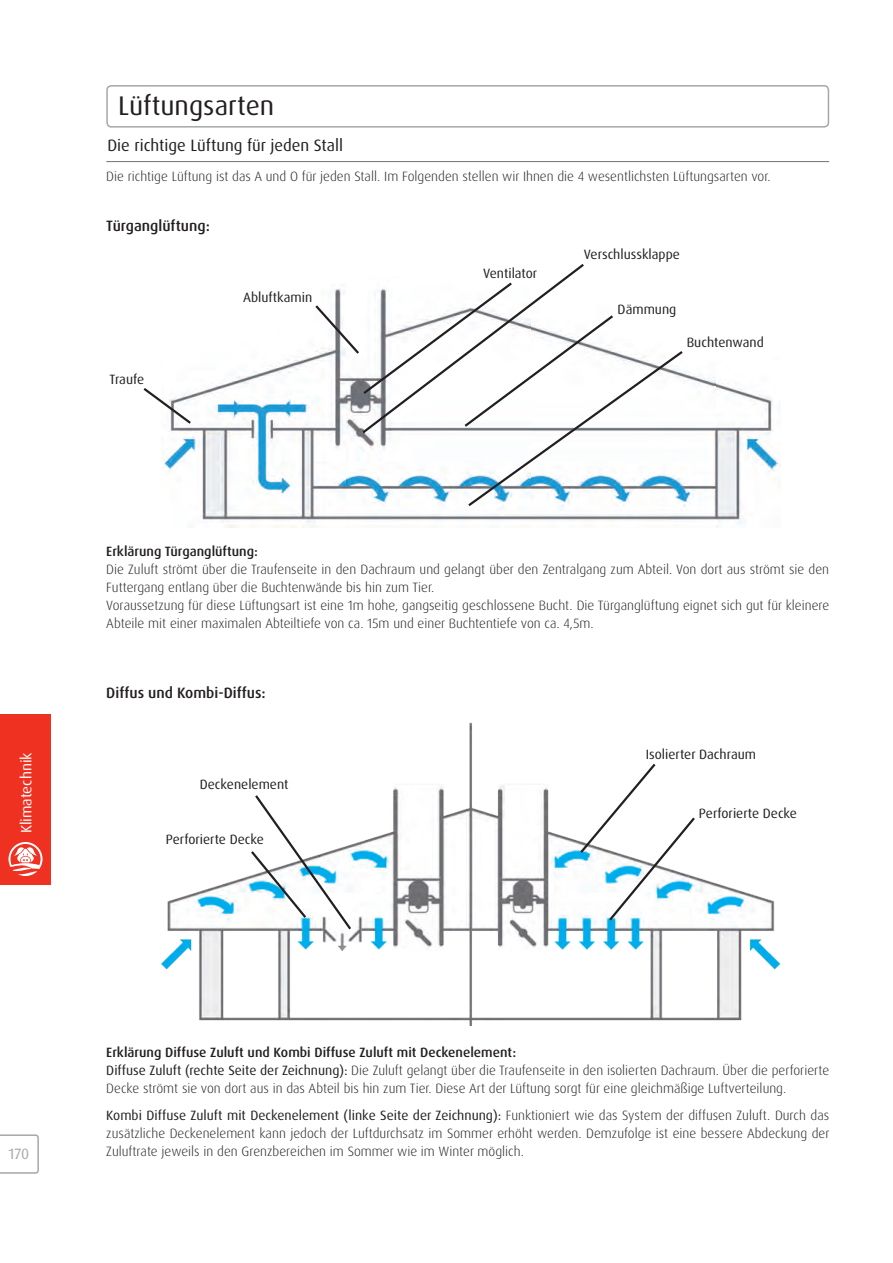
<style>
.page{position:relative;width:893px;height:1263px;background:#fff}
.page>*{position:absolute;margin:0;border:0;box-sizing:border-box;transform-origin:0 0}
.t1{font:27px "Dax OT";color:#231f20}
.t2{font:16.5px "Dax OT";color:#231f20}
.t3{font:500 15px "Dax OT";color:#231f20}
.t4{font:15px "Dax OT";color:#fff}
.t5{font:15px "Dax OT";color:#a6a7ab}
.t6{font:300 13.5px/18px "Dax OT";color:#231f20}
.t7{font:13.5px "Dax OT";color:#231f20}
.t8{font:500 13.5px "Dax OT";color:#231f20}
.s1{font-weight:500}
.s2{font-weight:400}
</style>
<div class="page">
<div style="left:106px;top:85px;width:723px;height:43px;border:2px solid #a6a7ab;border-radius:4px"></div>
<svg style="left:0;top:1134px;width:39px;height:40px"></svg>
<div style="left:0;top:714px;width:51px;height:170px;background:#ef3122"></div>
<svg style="left:9px;top:842px;width:34px;height:34px"></svg>
<img style="left:164px;top:357px;width:616px;height:170px">
<svg style="left:143px;top:386px;width:50px;height:40px"></svg>
<svg style="left:313px;top:264px;width:372px;height:244px"></svg>
<hr style="left:106px;top:161px;width:723px;height:1px;background:#717275">
<img style="left:161px;top:722px;width:620px;height:304px">
<svg style="left:249px;top:793px;width:104px;height:139px"></svg>
<svg style="left:578px;top:761px;width:119px;height:162px"></svg>
<p class="t4" style="left:17px;top:833px;width:83px;rotate:-90deg">Klimatechnik</p>
<h1 class="t1" style="left:118px;top:89px;width:158px">Lüftungsarten</h1>
<p class="t2" style="left:107px;top:135px;width:237px">Die richtige Lüftung für jeden Stall</p>
<p class="t6" style="left:106px;top:167px;width:666px">Die richtige Lüftung ist das A und O für jeden Stall. Im Folgenden stellen wir Ihnen die 4 wesentlichsten Lüftungsarten vor.</p>
<p class="t3" style="left:106px;top:216px;width:105px">Türganglüftung:</p>
<p class="t7" style="left:109px;top:371px;width:36px">Traufe</p>
<p class="t7" style="left:243px;top:289px;width:71px">Abluftkamin</p>
<p class="t7" style="left:483px;top:265px;width:56px">Ventilator</p>
<p class="t7" style="left:584px;top:246px;width:97px">Verschlussklappe</p>
<p class="t7" style="left:618px;top:301px;width:60px">Dämmung</p>
<p class="t7" style="left:687px;top:334px;width:79px">Buchtenwand</p>
<p class="t8" style="left:106px;top:543px;width:153px">Erklärung Türganglüftung:</p>
<p class="t6" style="left:106px;top:560px;width:724px">Die Zuluft strömt über die Traufenseite in den Dachraum und gelangt über den Zentralgang zum Abteil. Von dort aus strömt sie den Futtergang entlang über die Buchtenwände bis hin zum Tier.<br>Voraussetzung für diese Lüftungsart ist eine 1m hohe, gangseitig geschlossene Bucht. Die Türganglüftung eignet sich gut für kleinere Abteile mit einer maximalen Abteiltiefe von ca. 15m und einer Buchtentiefe von ca. 4,5m.</p>
<p class="t3" style="left:106px;top:684px;width:161px">Diffus und Kombi-Diffus:</p>
<p class="t7" style="left:200px;top:775px;width:90px">Deckenelement</p>
<p class="t7" style="left:166px;top:831px;width:100px">Perforierte Decke</p>
<p class="t7" style="left:646px;top:746px;width:112px">Isolierter Dachraum</p>
<p class="t7" style="left:699px;top:805px;width:100px">Perforierte Decke</p>
<p class="t5" style="left:9px;top:1144px;width:22px">170</p>
<p class="t6" style="left:106px;top:1043px;width:724px"><span class="s1">Erklärung Diffuse Zuluft und Kombi Diffuse Zuluft mit Deckenelement:<br></span><span class="s2">Diffuse Zuluft (rechte Seite der Zeichnung):</span> Die Zuluft gelangt über die Traufenseite in den isolierten Dachraum. Über die perforierte<br>Decke strömt sie von dort aus in das Abteil bis hin zum Tier. Diese Art der Lüftung sorgt für eine gleichmäßige Luftverteilung.</p>
<p class="t6" style="left:106px;top:1106px;width:725px;text-align:justify"><span class="s2">Kombi Diffuse Zuluft mit Deckenelement (linke Seite der Zeichnung):</span> Funktioniert wie das System der diffusen Zuluft. Durch das zusätzliche Deckenelement kann jedoch der Luftdurchsatz im Sommer erhöht werden. Demzufolge ist eine bessere Abdeckung der Zuluftrate jeweils in den Grenzbereichen im Sommer wie im Winter möglich.</p>
</div>
